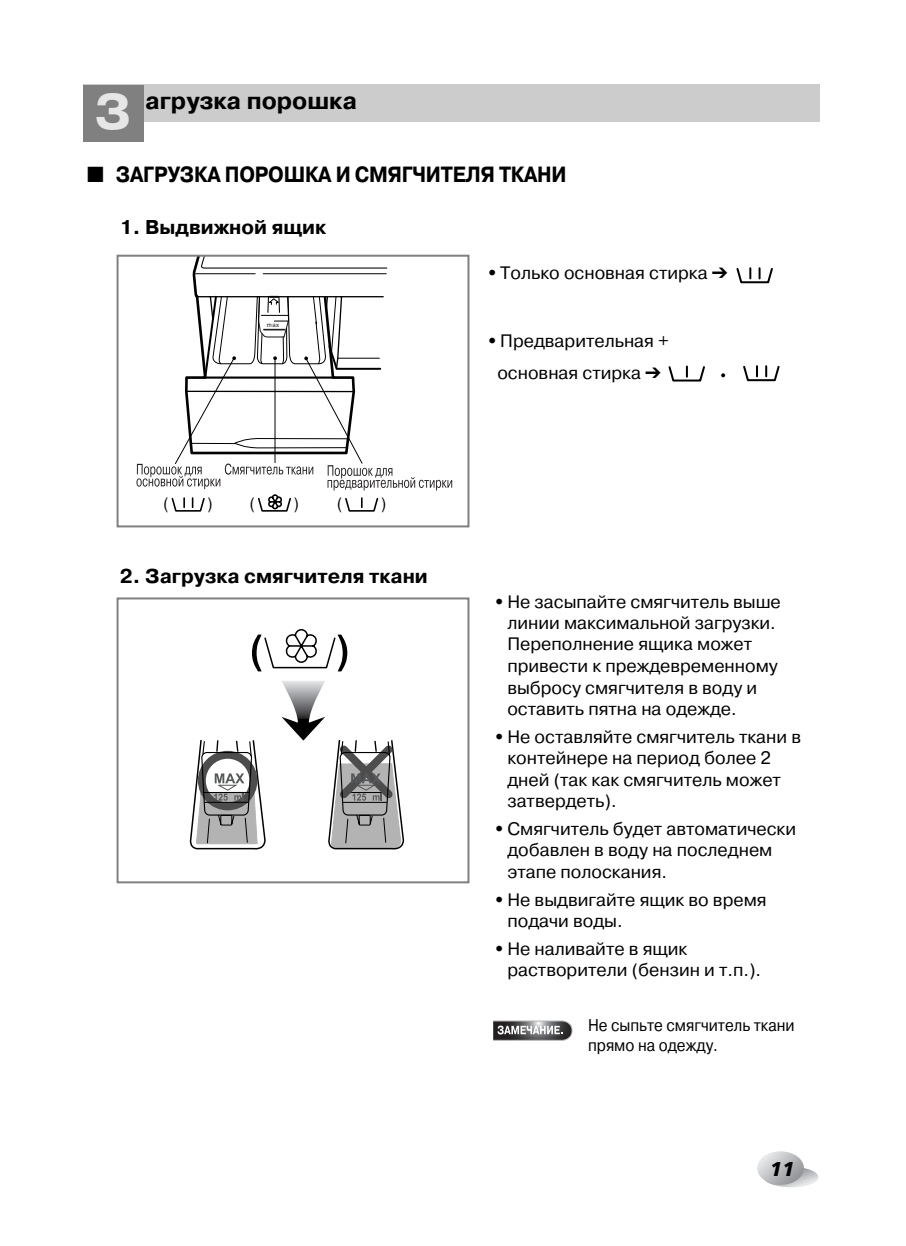
<style>
.page{position:relative;width:906px;height:1246px;background:#fff}
.page>*{position:absolute;margin:0;border:0;box-sizing:border-box;transform-origin:0 0}
.t1{font:700 50px "Pragmatica C";color:#e6e6e6}
.t2{font:700 24px "Pragmatica C";color:#000}
.t3{font:700 22px "Pragmatica C";letter-spacing:-.015em;color:#000;scale:.9 1}
.t4{font:700 20px "Pragmatica C";color:#000}
.t5{font:italic 900 20px "Frutiger";color:#000}
.t6{font:18px/21.6px "Pragmatica C";color:#000}
.t7{font:17px/20px "Pragmatica C";color:#000;scale:.9 1}
.t8{font:15.8px "Helvetica";color:#000;scale:.9 1}
.t9{font:6.2px "Helvetica";color:#231f20}
.s1{font-family:"Helvetica"}
</style>
<div class="page">
<svg style="left:764px;top:1167px;width:55px;height:20px"></svg>
<svg style="left:757px;top:1151px;width:47px;height:34px"></svg>
<div style="left:83px;top:85px;width:736px;height:37px;background:#ccc"></div>
<div style="left:83px;top:85px;width:60px;height:57px;background:#808080"></div>
<svg style="left:137px;top:258px;width:315px;height:254px"></svg>
<div style="left:117px;top:255px;width:352px;height:272px;border:2px solid #808080"></div>
<div style="left:117px;top:597px;width:352px;height:286px;border:2px solid #808080"></div>
<svg style="left:252px;top:629px;width:96px;height:43px"></svg>
<svg style="left:328px;top:740px;width:77px;height:110px"></svg>
<svg style="left:189px;top:740px;width:77px;height:110px"></svg>
<img style="left:281px;top:681px;width:44px;height:38px">
<svg style="left:283px;top:719px;width:40px;height:22px"></svg>
<svg style="left:493px;top:1020px;width:80px;height:21px;background:#828183"></svg>
<svg style="left:736px;top:267px;width:37px;height:17px"></svg>
<svg style="left:721px;top:373px;width:4px;height:4px"></svg>
<svg style="left:743px;top:365px;width:37px;height:17px"></svg>
<svg style="left:668px;top:365px;width:37px;height:17px"></svg>
<h1 class="t1" style="left:95px;top:94px;width:38px">З</h1>
<h2 class="t2" style="left:145px;top:92px;width:213px">агрузка порошка</h2>
<p class="t3" style="left:87px;top:166px;width:535px">■ ЗАГРУЗКА ПОРОШКА И СМЯГЧИТЕЛЯ ТКАНИ</p>
<p class="t4" style="left:120px;top:220px;width:208px">1. Выдвижной ящик</p>
<p class="t9" style="left:267px;top:323px;width:14px">max</p>
<p class="t8" style="left:164px;top:498px;width:7px">(</p>
<p class="t8" style="left:208px;top:498px;width:7px">)</p>
<p class="t8" style="left:250px;top:498px;width:7px">(</p>
<p class="t8" style="left:294px;top:498px;width:7px">)</p>
<p class="t8" style="left:337px;top:498px;width:7px">(</p>
<p class="t8" style="left:381px;top:498px;width:7px">)</p>
<p class="t4" style="left:120px;top:569px;width:310px">2. Загрузка смягчителя ткани</p>
<p class="t6" style="left:489px;top:264px;width:240px"><span class="s1">•</span> Только основная стирка ➔</p>
<p class="t6" style="left:489px;top:326px;width:181px;line-height:32.6px;text-align:center"><span class="s1">•</span> Предварительная + основная стирка ➔</p>
<p class="t6" style="left:507px;top:592px;width:275px;text-indent:-11px"><span class="s1">•</span> Не засыпайте смягчитель выше линии максимальной загрузки.<br>Переполнение ящика может привести к преждевременному выбросу смягчителя в воду и оставить пятна на одежде.</p>
<p class="t6" style="left:507px;top:728px;width:295px;text-indent:-11px"><span class="s1">•</span> Не оставляйте смягчитель ткани в контейнере на период более 2 дней (так как смягчитель может затвердеть).</p>
<p class="t6" style="left:507px;top:820px;width:290px;text-indent:-11px"><span class="s1">•</span> Смягчитель будет автоматически добавлен в воду на последнем этапе полоскания.</p>
<p class="t6" style="left:507px;top:891px;width:261px;text-indent:-11px"><span class="s1">•</span> Не выдвигайте ящик во время подачи воды.</p>
<p class="t6" style="left:507px;top:940px;width:255px;text-indent:-11px"><span class="s1">•</span> Не наливайте в ящик растворители (бензин и т.п.).</p>
<p class="t7" style="left:588px;top:1017px;width:231px">Не сыпьте смягчитель ткани прямо на одежду.</p>
<p class="t5" style="left:770px;top:1160px;width:26px">11</p>
</div>
